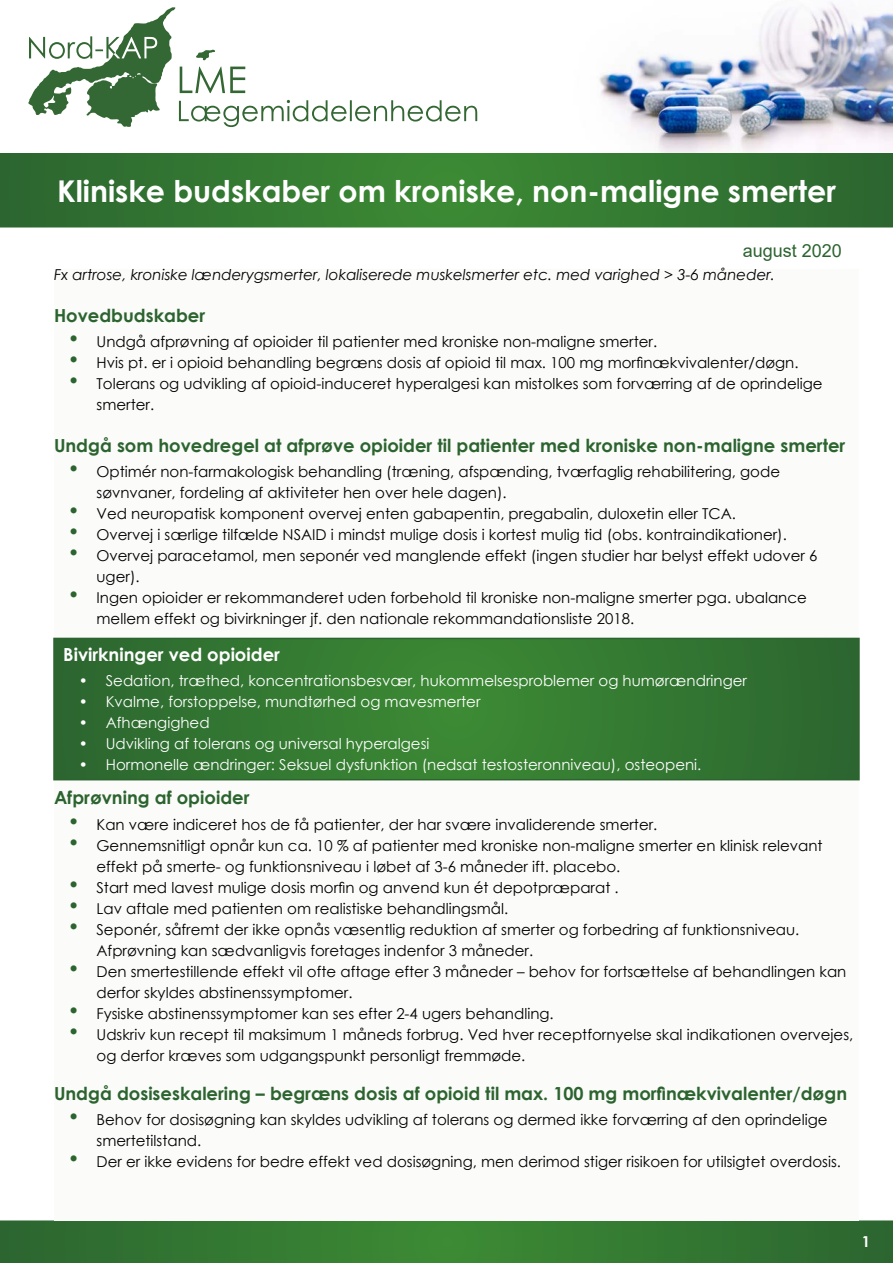
<style>
.page{position:relative;width:893px;height:1263px;background:#fff}
.page>*{position:absolute;margin:0;border:0;box-sizing:border-box;transform-origin:0 0}
.LME_titel{font:30px "Century Gothic Bold 2";color:#fff}
.LME_afsnit{font:18px "Century Gothic Bold 2";color:#2c642f}
.LME_afsnit-2{font:700 18px "Century Gothic";color:#2c642f}
.LME_afsnit-3{font:18px "Century Gothic Bold 2";color:#fff}
.LME_dato{font:18px "Arial";color:#2c642f}
.LME_bullets{font:15px/21px "Century Gothic 2";color:#000}
.LME_bullets-2{font:15px "Century Gothic 2";color:#fff}
.LME_bullets-3{font:15px "Century Gothic";color:#000}
.LME_brødtekst{font:italic 15px "Century Gothic";color:#000}
.t1{font:15px "Century Gothic Bold 2";color:#fff}
.s1{font-family:"Arial";font-size:24px;color:#2c642f}
</style>
<div class="page">
<img style="left:477px;top:2px;width:416px;height:151px">
<svg style="left:28px;top:7px;width:449px;height:120px"></svg>
<svg style="left:3px;top:1223px;width:887px;height:37px;background:#337831"></svg>
<div style="left:54px;top:269px;width:805px;height:951px;background:#fbfbfa"></div>
<svg style="left:3px;top:156px;width:887px;height:68px;background:#337831"></svg>
<svg style="left:56px;top:641px;width:801px;height:136px;background:#337731"></svg>
<div style="left:53px;top:638px;width:807px;height:142px;border:2px solid #2c642f"></div>
<h1 class="LME_titel" style="left:57px;top:168px;width:780px">Kliniske budskaber om kroniske, non-maligne smerter</h1>
<h2 class="LME_dato" style="left:743px;top:238px;width:101px">august 2020</h2>
<p class="LME_brødtekst" style="left:54px;top:264px;width:723px">Fx artrose, kroniske lænderygsmerter, lokaliserede muskelsmerter etc. med varighed &gt; 3-6 måneder.</p>
<h2 class="LME_afsnit" style="left:54px;top:302px;width:153px">Hovedbudskaber</h2>
<p class="LME_bullets" style="left:70px;top:331px;width:589px"><span class="s1">•</span> Undgå afprøvning af opioider til patienter med kroniske non-maligne smerter.</p>
<p class="LME_bullets-3" style="left:70px;top:352px;width:730px"><span class="s1">•</span> Hvis pt. er i opioid behandling begræns dosis af opioid til max. 100 mg morfinækvivalenter/døgn.</p>
<p class="LME_bullets" style="left:97px;top:373px;width:728px;text-indent:-27px"><span class="s1">•</span> Tolerans og udvikling af opioid-induceret hyperalgesi kan mistolkes som forværring af de oprindelige smerter.</p>
<h2 class="LME_afsnit" style="left:54px;top:432px;width:793px">Undgå som hovedregel at afprøve opioider til patienter med kroniske non-maligne smerter</h2>
<p class="LME_bullets" style="left:97px;top:461px;width:685px;text-indent:-27px"><span class="s1">•</span> Optimér non-farmakologisk behandling (træning, afspænding, tværfaglig rehabilitering, gode søvnvaner, fordeling af aktiviteter hen over hele dagen).</p>
<p class="LME_bullets" style="left:70px;top:503px;width:668px"><span class="s1">•</span> Ved neuropatisk komponent overvej enten gabapentin, pregabalin, duloxetin eller TCA.</p>
<p class="LME_bullets" style="left:70px;top:524px;width:719px"><span class="s1">•</span> Overvej i særlige tilfælde NSAID i mindst mulige dosis i kortest mulig tid (obs. kontraindikationer).</p>
<p class="LME_bullets" style="left:97px;top:545px;width:722px;text-indent:-27px"><span class="s1">•</span> Overvej paracetamol, men seponér ved manglende effekt (ingen studier har belyst effekt udover 6 uger).</p>
<p class="LME_bullets" style="left:97px;top:587px;width:712px;text-indent:-27px"><span class="s1">•</span> Ingen opioider er rekommanderet uden forbehold til kroniske non-maligne smerter pga. ubalance mellem effekt og bivirkninger jf. den nationale rekommandationsliste 2018.</p>
<h2 class="LME_afsnit-3" style="left:63px;top:641px;width:218px">Bivirkninger ved opioider</h2>
<p class="LME_bullets-2" style="left:79px;top:670px;width:670px">• Sedation, træthed, koncentrationsbesvær, hukommelsesproblemer og humørændringer</p>
<p class="LME_bullets-2" style="left:79px;top:691px;width:403px">• Kvalme, forstoppelse, mundtørhed og mavesmerter</p>
<p class="LME_bullets-2" style="left:79px;top:712px;width:132px">• Afhængighed</p>
<p class="LME_bullets-2" style="left:79px;top:733px;width:352px">• Udvikling af tolerans og universal hyperalgesi</p>
<p class="LME_bullets-2" style="left:79px;top:754px;width:624px">• Hormonelle ændringer: Seksuel dysfunktion (nedsat testosteronniveau), osteopeni.</p>
<h2 class="LME_afsnit" style="left:54px;top:784px;width:197px">Afprøvning af opioider</h2>
<p class="LME_bullets" style="left:70px;top:813px;width:589px"><span class="s1">•</span> Kan være indiceret hos de få patienter, der har svære invaliderende smerter.</p>
<p class="LME_bullets" style="left:97px;top:834px;width:728px;text-indent:-27px"><span class="s1">•</span> Gennemsnitligt opnår kun ca. 10 % af patienter med kroniske non-maligne smerter en klinisk relevant effekt på smerte- og funktionsniveau i løbet af 3-6 måneder ift. placebo.</p>
<p class="LME_bullets-3" style="left:70px;top:877px;width:551px"><span class="s1">•</span> Start med lavest mulige dosis morfin og anvend kun ét depotpræparat .</p>
<p class="LME_bullets" style="left:70px;top:897px;width:440px"><span class="s1">•</span> Lav aftale med patienten om realistiske behandlingsmål.</p>
<p class="LME_bullets" style="left:97px;top:918px;width:704px;text-indent:-27px"><span class="s1">•</span> Seponér, såfremt der ikke opnås væsentlig reduktion af smerter og forbedring af funktionsniveau.<br>Afprøvning kan sædvanligvis foretages indenfor 3 måneder.</p>
<p class="LME_bullets" style="left:97px;top:960px;width:751px;text-indent:-27px"><span class="s1">•</span> Den smertestillende effekt vil ofte aftage efter 3 måneder – behov for fortsættelse af behandlingen kan derfor skyldes abstinenssymptomer.</p>
<p class="LME_bullets" style="left:70px;top:1002px;width:486px"><span class="s1">•</span> Fysiske abstinenssymptomer kan ses efter 2-4 ugers behandling.</p>
<p class="LME_bullets" style="left:97px;top:1023px;width:758px;text-indent:-27px"><span class="s1">•</span> Udskriv kun recept til maksimum 1 måneds forbrug. Ved hver receptfornyelse skal indikationen overvejes, og derfor kræves som udgangspunkt personligt fremmøde.</p>
<h2 class="LME_afsnit-2" style="left:54px;top:1079px;width:795px">Undgå dosiseskalering – begræns dosis af opioid til max. 100 mg morfinækvivalenter/døgn</h2>
<p class="LME_bullets" style="left:97px;top:1109px;width:732px;text-indent:-27px"><span class="s1">•</span> Behov for dosisøgning kan skyldes udvikling af tolerans og dermed ikke forværring af den oprindelige smertetilstand.</p>
<p class="LME_bullets" style="left:70px;top:1151px;width:773px"><span class="s1">•</span> Der er ikke evidens for bedre effekt ved dosisøgning, men derimod stiger risikoen for utilsigtet overdosis.</p>
<p class="t1" style="left:862px;top:1230px;width:10px">1</p>
</div>
